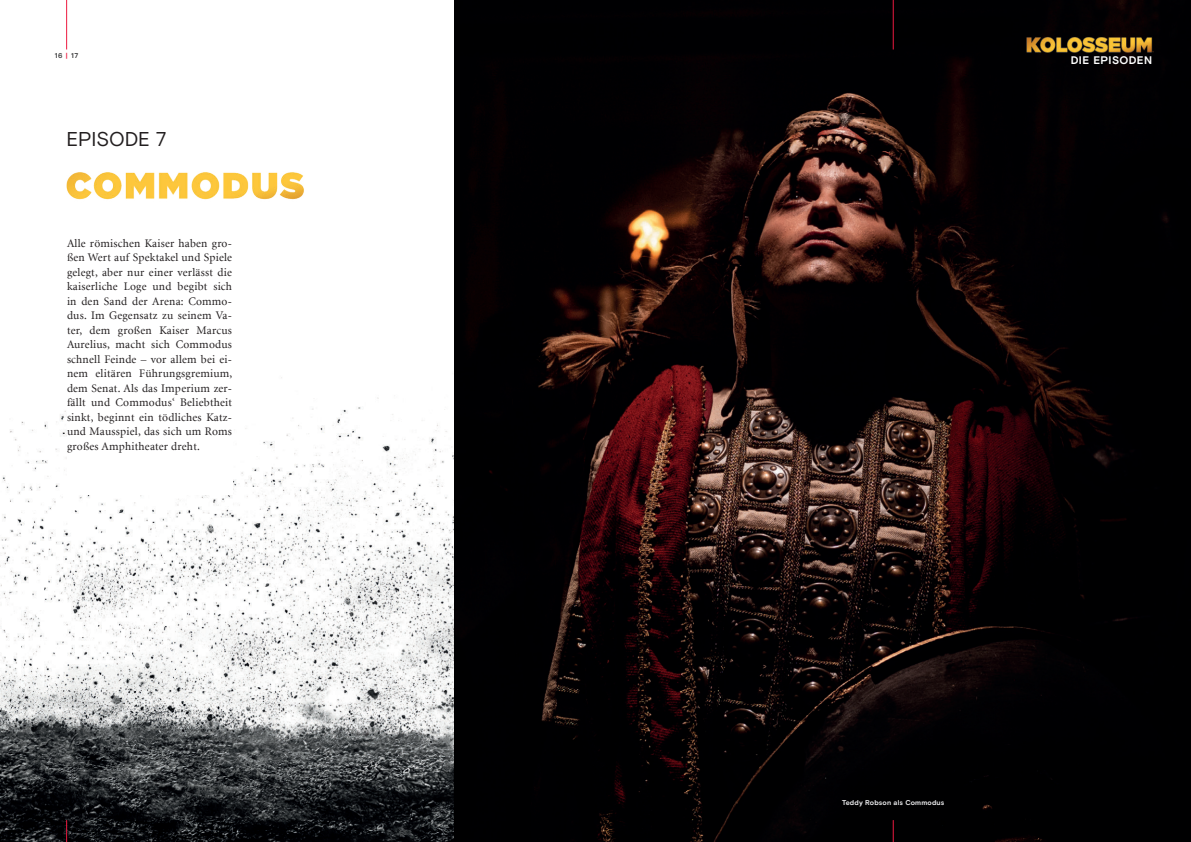
<style>
.page{position:relative;width:1191px;height:842px;background:#fff}
.page>*{position:absolute;margin:0;border:0;box-sizing:border-box;transform-origin:0 0}
.t1{font:20px "Basis Grotesque Pro";letter-spacing:-.005em;color:#231f20}
.t2{font:11.5px/14.5px "Minion LT";letter-spacing:.02em;color:#231f20;text-align:justify}
.t3{font:700 11px "Basis Grotesque Pro";letter-spacing:.035em;color:#fff}
.t4{font:700 7px "Basis Grotesque Pro";letter-spacing:.025em;color:#ececee}
.t5{font:700 7px "Basis Grotesque Pro";color:#3e3e3f}
.s1{color:#ed1a40}
</style>
<div class="page">
<img style="left:0;top:377px;width:454px;height:465px">
<img style="left:454px;top:0;width:736px;height:842px">
<svg style="left:893px;top:820px;width:1px;height:22px"></svg>
<hr style="left:893px;top:0;width:1px;height:50px;background:#ed1a40">
<div style="left:67px;top:238px;width:165px;height:257px;background:#fff"></div>
<img style="left:66px;top:172px;width:238px;height:28px">
<svg style="left:66px;top:820px;width:1px;height:22px"></svg>
<hr style="left:66px;top:0;width:1px;height:50px;background:#ed1a40">
<img style="left:1024px;top:36px;width:131px;height:19px">
<p class="t5" style="left:55px;top:52px;width:25px">16 <span class="s1">|</span> 17</p>
<h1 class="t1" style="left:67px;top:128px;width:102px">EPISODE 7</h1>
<p class="t2" style="left:67px;top:236px;width:167px">Alle römischen Kaiser haben gro&shy;ßen Wert auf Spektakel und Spiele gelegt, aber nur einer verlässt die kaiserliche Loge und begibt sich in den Sand der Arena: Commo&shy;dus. Im Gegensatz zu seinem Va&shy;ter, dem großen Kaiser Marcus Aurelius, macht sich Commodus schnell Feinde – vor allem bei ei&shy;nem elitären Führungsgremium, dem Senat. Als das Imperium zer&shy;fällt und Commodus‘ Beliebtheit sinkt, beginnt ein tödliches Katz&shy;und Mausspiel, das sich um Roms großes Amphitheater dreht.</p>
<p class="t3" style="left:1070px;top:54px;width:83px">DIE EPISODEN</p>
<p class="t4" style="left:842px;top:799px;width:104px">Teddy Robson als Commodus</p>
</div>
